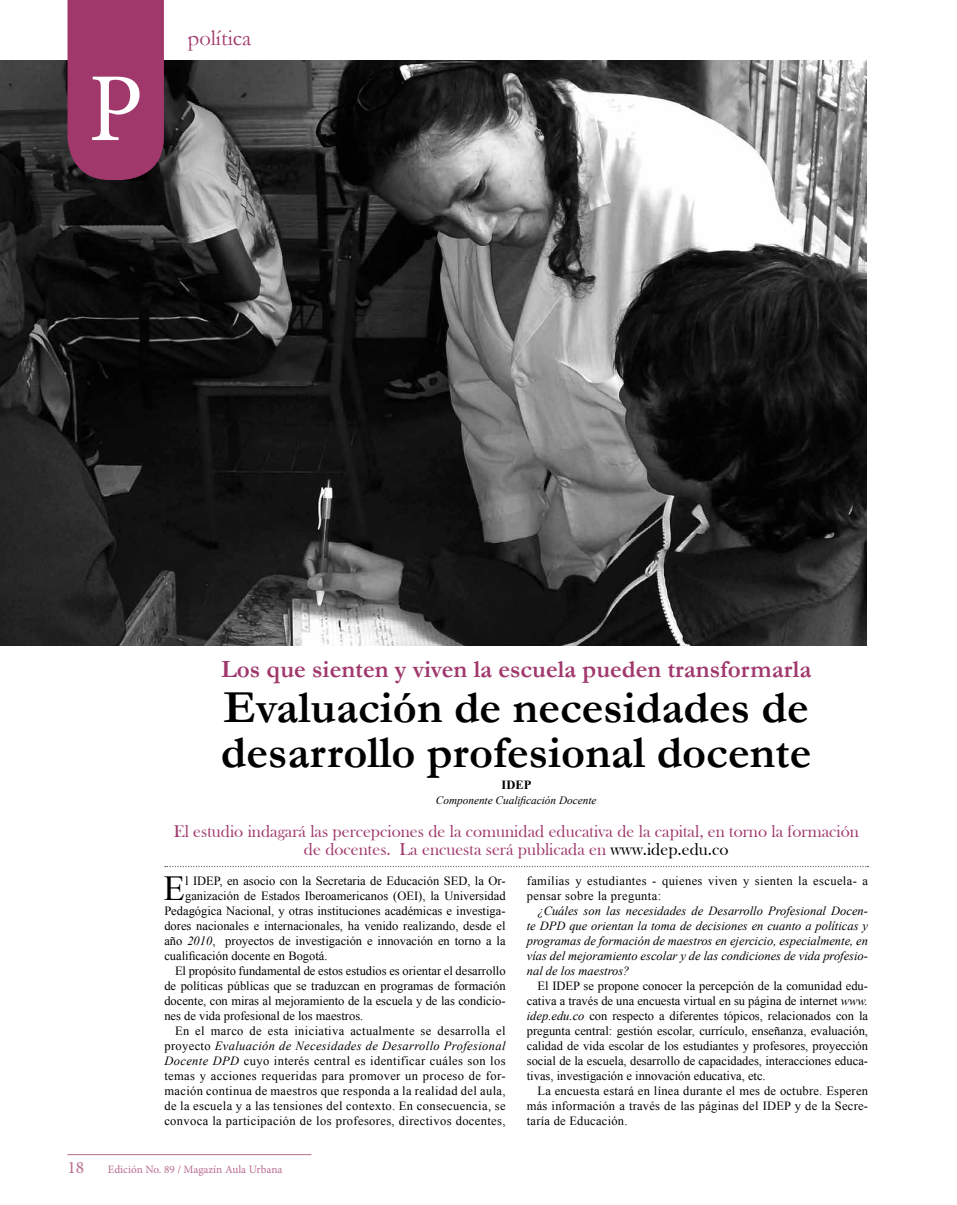
<style>
.page{position:relative;width:957px;height:1205px;background:#fff}
.page>*{position:absolute;margin:0;border:0;box-sizing:border-box;transform-origin:0 0}
.t1{font:97.5px "Minion Pro";color:#fff}
.t2{font:700 46.25px/45px "Garamond";color:#000}
.t3{font:35.12px "Times New Roman";color:#000}
.t4{font:700 25px "Garamond";color:#a0386c}
.t5{font:22.5px "Garamond";color:#a0386c}
.t6{font:17.5px/18.8px "Bask Old Face";color:#a0386c;text-align:center}
.t7{font:17.5px "Minion Pro";color:#b96c90}
.t8{font:12.5px/15px "Times New Roman";color:#000;text-align:justify}
.t9{font:12.5px/15px "Times New Roman";letter-spacing:.03em;color:#000}
.t10{font:italic 12.5px/15px "Times New Roman";color:#000;text-align:justify}
.t11{font:italic 12.5px "Times New Roman";letter-spacing:.03em;color:#000}
.t12{font:700 12.5px "Times New Roman";color:#000}
.t13{font:11.25px "Minion Pro";color:#b96c90}
.t14{font:italic 11.25px "Times New Roman";color:#000}
.s1{color:#000}
.s2{font-style:italic}
.s3{font-style:normal}
</style>
<div class="page">
<hr style="left:67px;top:1154px;width:244px;height:1px;background:#b96c90">
<svg style="left:165px;top:866px;width:703px;height:1px"></svg>
<img style="left:0;top:60px;width:866px;height:585px">
<div style="left:67px;top:0;width:97px;height:180px;background:#a0386c"></div>
<h1 class="t1" style="left:88px;top:44px;width:56px">P</h1>
<h3 class="t5" style="left:188px;top:25px;width:65px">política</h3>
<h3 class="t4" style="left:221px;top:655px;width:592px">Los que sienten y viven la escuela pueden transformarla</h3>
<h2 class="t2" style="left:221px;top:685px;width:592px">Evaluación de necesidades de desarrollo profesional docente</h2>
<p class="t12" style="left:501px;top:778px;width:31px">IDEP</p>
<p class="t14" style="left:436px;top:794px;width:162px">Componente Cualificación Docente</p>
<h3 class="t6" style="left:174px;top:823px;width:686px">El estudio indagará las percepciones de la comunidad educativa de la capital, en torno la formación de docentes. La encuesta será publicada en <span class="s1">www.idep.edu.co</span></h3>
<h3 class="t3" style="left:164px;top:869px;width:23px">E</h3>
<p class="t8" style="left:185px;top:873px;width:322px">l IDEP, en asocio con la Secretaria de Educación SED, la Or-</p>
<p class="t9" style="left:527px;top:873px;width:343px">familias y estudiantes - quienes viven y sienten la escuela- a pensar sobre la pregunta:</p>
<p class="t10" style="left:527px;top:903px;width:343px;text-indent:11px">¿Cuáles son las necesidades de Desarrollo Profesional Docen&shy;te DPD que orientan la toma de decisiones en cuanto a políticas y programas de formación de maestros en ejercicio, especialmente, en vías del mejoramiento escolar y de las condiciones de vida profesio&shy;nal de los maestros?</p>
<p class="t8" style="left:527px;top:978px;width:343px;text-indent:11px">El IDEP se propone conocer la percepción de la comunidad edu&shy;cativa a través de una encuesta virtual en su página de internet <span class="s2">www. idep.edu.co</span> con respecto a diferentes tópicos, relacionados con la pregunta central: gestión escolar, currículo, enseñanza, evaluación, calidad de vida escolar de los estudiantes y profesores, proyección social de la escuela, desarrollo de capacidades, interacciones educa&shy;tivas, investigación e innovación educativa, etc.</p>
<p class="t8" style="left:527px;top:1083px;width:343px;text-indent:11px">La encuesta estará en línea durante el mes de octubre. Esperen más información a través de las páginas del IDEP y de la Secre&shy;taría de Educación.</p>
<p class="t8" style="left:185px;top:888px;width:322px">ganización de Estados Iberoamericanos (OEI), la Universidad</p>
<p class="t8" style="left:164px;top:903px;width:343px">Pedagógica Nacional, y otras instituciones académicas e investiga-</p>
<p class="t8" style="left:164px;top:918px;width:343px">dores nacionales e internacionales, ha venido realizando, desde el</p>
<p class="t8" style="left:164px;top:933px;width:343px">año <span class="s2">2010</span>, proyectos de investigación e innovación en torno a la</p>
<p class="t8" style="left:164px;top:948px;width:165px">cualificación docente en Bogotá.</p>
<p class="t8" style="left:175px;top:963px;width:332px">El propósito fundamental de estos estudios es orientar el desarrollo</p>
<p class="t8" style="left:164px;top:978px;width:343px">de políticas públicas que se traduzcan en programas de formación</p>
<p class="t8" style="left:164px;top:993px;width:343px">docente, con miras al mejoramiento de la escuela y de las condicio-</p>
<p class="t8" style="left:164px;top:1008px;width:200px">nes de vida profesional de los maestros.</p>
<p class="t9" style="left:175px;top:1023px;width:332px">En el marco de esta iniciativa actualmente se desarrolla el</p>
<p class="t11" style="left:164px;top:1039px;width:343px"><span class="s3">proyecto</span> Evaluación de Necesidades de Desarrollo Profesional</p>
<p class="t9" style="left:164px;top:1053px;width:343px"><span class="s2">Docente DPD</span> cuyo interés central es identificar cuáles son los</p>
<p class="t9" style="left:164px;top:1068px;width:343px">temas y acciones requeridas para promover un proceso de for-</p>
<p class="t9" style="left:164px;top:1083px;width:343px">mación continua de maestros que responda a la realidad del aula,</p>
<p class="t9" style="left:164px;top:1098px;width:343px">de la escuela y a las tensiones del contexto. En consecuencia, se</p>
<p class="t9" style="left:164px;top:1113px;width:343px">convoca la participación de los profesores, directivos docentes,</p>
<h3 class="t7" style="left:67px;top:1155px;width:18px">18</h3>
<p class="t13" style="left:108px;top:1161px;width:176px">Edición No. 89 / Magazín Aula Urbana</p>
</div>
